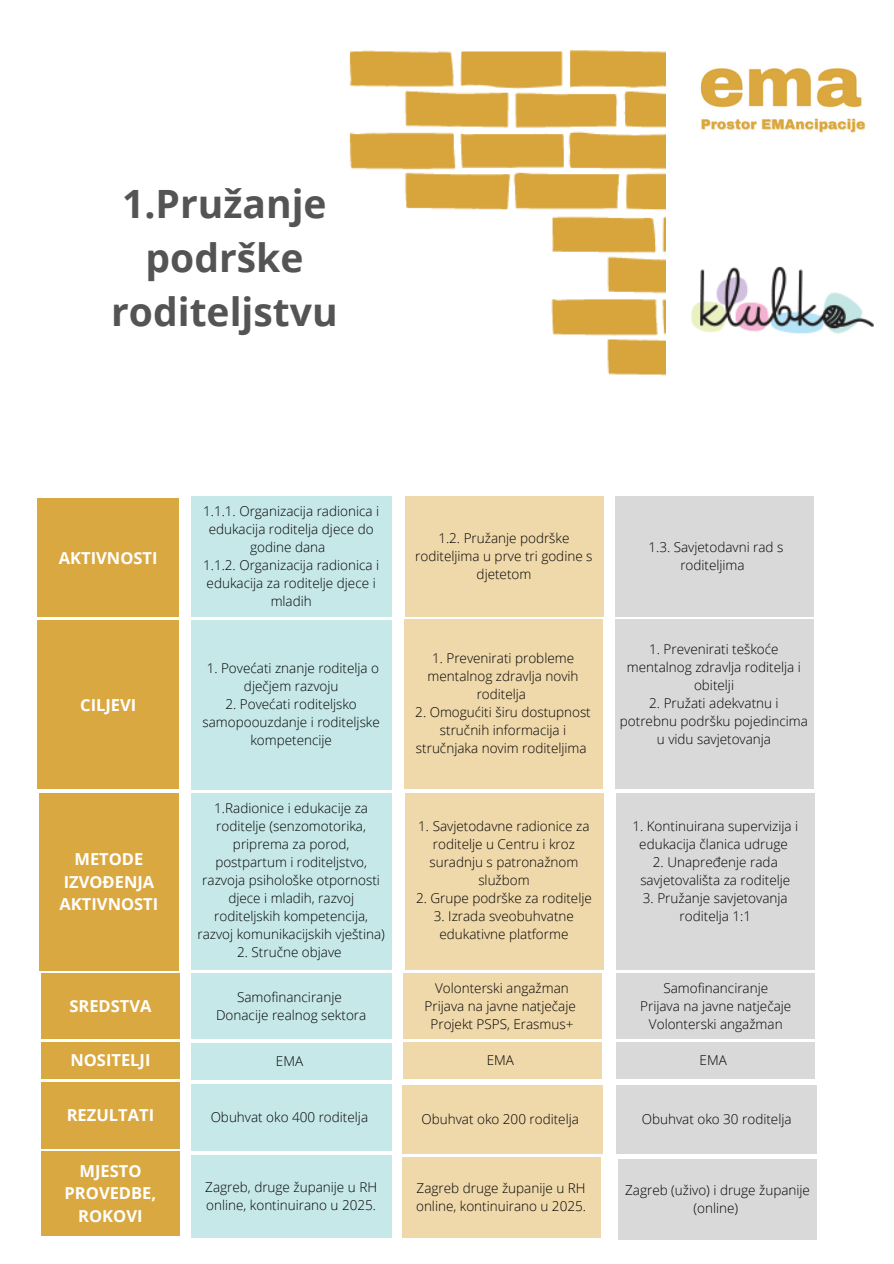
<style>
.page{position:relative;width:894px;height:1264px;background:#fff}
.page>*{position:absolute;margin:0;border:0;box-sizing:border-box;transform-origin:0 0}
.t1{font:700 39px/54px "Open Sans";color:#545454;text-align:center}
.t2{font:700 16.5px/22.5px "Open Sans";color:#fff;text-align:center}
.t3{font:300 13.5px/18px "Open Sans";color:#000;text-align:center}
</style>
<div class="page">
<img style="left:349px;top:50px;width:317px;height:326px">
<img style="left:700px;top:68px;width:166px;height:65px">
<div style="left:38px;top:499px;width:141px;height:118px;background:#daa840"></div>
<div style="left:38px;top:620px;width:141px;height:169px;background:#daa840"></div>
<div style="left:39px;top:793px;width:140px;height:177px;background:#daa840"></div>
<div style="left:41px;top:973px;width:139px;height:65px;background:#daa840"></div>
<div style="left:41px;top:1151px;width:139px;height:84px;background:#daa840"></div>
<div style="left:191px;top:497px;width:200px;height:120px;background:#c7e8e9"></div>
<div style="left:191px;top:620px;width:200px;height:169px;background:#c7e8e9"></div>
<div style="left:191px;top:793px;width:200px;height:176px;background:#c7e8e9"></div>
<div style="left:191px;top:973px;width:200px;height:65px;background:#c7e8e9"></div>
<div style="left:191px;top:1043px;width:200px;height:37px;background:#c7e8e9"></div>
<div style="left:41px;top:1082px;width:138px;height:66px;background:#daa840"></div>
<div style="left:191px;top:1084px;width:200px;height:66px;background:#c7e8e9"></div>
<div style="left:191px;top:1154px;width:200px;height:83px;background:#c7e8e9"></div>
<img style="left:691px;top:266px;width:183px;height:68px">
<div style="left:405px;top:497px;width:198px;height:120px;background:#efd8aa"></div>
<div style="left:404px;top:619px;width:198px;height:169px;background:#efd8aa"></div>
<div style="left:405px;top:793px;width:198px;height:176px;background:#efd8aa"></div>
<div style="left:402px;top:973px;width:199px;height:65px;background:#efd8aa"></div>
<div style="left:402px;top:1042px;width:199px;height:36px;background:#efd8aa"></div>
<div style="left:401px;top:1157px;width:199px;height:80px;background:#efd8aa"></div>
<div style="left:41px;top:1042px;width:139px;height:36px;background:#daa840"></div>
<div style="left:401px;top:1084px;width:201px;height:69px;background:#efd8aa"></div>
<div style="left:615px;top:497px;width:198px;height:120px;background:#d9d9d9"></div>
<div style="left:614px;top:619px;width:198px;height:169px;background:#d9d9d9"></div>
<div style="left:616px;top:793px;width:198px;height:176px;background:#d9d9d9"></div>
<div style="left:616px;top:973px;width:199px;height:65px;background:#d9d9d9"></div>
<div style="left:615px;top:1042px;width:199px;height:36px;background:#d9d9d9"></div>
<div style="left:616px;top:1084px;width:200px;height:69px;background:#d9d9d9"></div>
<div style="left:618px;top:1159px;width:198px;height:80px;background:#d9d9d9"></div>
<p class="t1" style="left:111px;top:176px;width:228px">1.Pružanje podrške roditeljstvu</p>
<p class="t2" style="left:59px;top:546px;width:100px">AKTIVNOSTI</p>
<h1 class="t2" style="left:80px;top:693px;width:58px">CILJEVI</h1>
<p class="t2" style="left:60px;top:847px;width:100px">METODE<br>IZVOĐENJA<br>AKTIVNOSTI</p>
<h2 class="t2" style="left:69px;top:994px;width:84px">SREDSTVA</h2>
<p class="t2" style="left:70px;top:1048px;width:82px">NOSITELJI</p>
<h2 class="t3" style="left:203px;top:501px;width:177px">1.1.1. Organizacija radionica i edukacija roditelja djece do godine dana</h2>
<h2 class="t3" style="left:203px;top:555px;width:177px">1.1.2. Organizacija radionica i edukacija za roditelje djece i mladih</h2>
<h2 class="t3" style="left:207px;top:659px;width:174px">1. Povećati znanje roditelja o dječjem razvoju</h2>
<h2 class="t3" style="left:202px;top:695px;width:179px">2. Povećati roditeljsko samopoouzdanje i roditeljske kompetencije</h2>
<h2 class="t3" style="left:197px;top:799px;width:189px">1.Radionice i edukacije za roditelje (senzomotorika, priprema za porod, postpartum i roditeljstvo, razvoja psihološke otpornosti djece i mladih, razvoj roditeljskih kompetencija, razvoj komunikacijskih vještina)</h2>
<p class="t3" style="left:237px;top:943px;width:106px">2. Stručne objave</p>
<p class="t3" style="left:237px;top:987px;width:106px">Samofinanciranje</p>
<p class="t3" style="left:216px;top:1005px;width:152px">Donacije realnog sektora</p>
<p class="t3" style="left:276px;top:1051px;width:29px">EMA</p>
<p class="t2" style="left:67px;top:1102px;width:89px">REZULTATI</p>
<p class="t3" style="left:210px;top:1107px;width:159px">Obuhvat oko 400 roditelja</p>
<h2 class="t2" style="left:65px;top:1158px;width:93px">MJESTO<br>PROVEDBE,<br>ROKOVI</h2>
<p class="t3" style="left:205px;top:1177px;width:173px;text-align:left">Zagreb, druge županije u RH online, kontinuirano u 2025.</p>
<p class="t3" style="left:415px;top:528px;width:179px">1.2. Pružanje podrške roditeljima u prve tri godine s djetetom</p>
<h3 class="t3" style="left:427px;top:649px;width:152px">1. Prevenirati probleme mentalnog zdravlja novih roditelja</h3>
<p class="t3" style="left:415px;top:703px;width:177px">2. Omogućiti širu dostupnost stručnih informacija i stručnjaka novim roditeljima</p>
<p class="t3" style="left:418px;top:817px;width:173px">1. Savjetodavne radionice za roditelje u Centru i kroz suradnju s patronažnom službom</p>
<p class="t3" style="left:416px;top:889px;width:177px">2. Grupe podrške za roditelje</p>
<p class="t3" style="left:434px;top:907px;width:141px">3. Izrada sveobuhvatne edukativne platforme</p>
<p class="t3" style="left:435px;top:978px;width:135px">Volonterski angažman</p>
<p class="t3" style="left:424px;top:996px;width:153px">Prijava na javne natječaje</p>
<p class="t3" style="left:430px;top:1014px;width:144px">Projekt PSPS, Erasmus+</p>
<p class="t3" style="left:486px;top:1050px;width:29px">EMA</p>
<p class="t3" style="left:421px;top:1109px;width:159px">Obuhvat oko 200 roditelja</p>
<p class="t3" style="left:416px;top:1178px;width:171px;text-align:left">Zagreb druge županije u RH online, kontinuirano u 2025.</p>
<h3 class="t3" style="left:648px;top:537px;width:136px">1.3. Savjetodavni rad s roditeljima</h3>
<p class="t3" style="left:626px;top:640px;width:175px">1. Prevenirati teškoće mentalnog zdravlja roditelja i obitelji</p>
<p class="t3" style="left:619px;top:694px;width:189px">2. Pružati adekvatnu i potrebnu podršku pojedincima u vidu savjetovanja</p>
<p class="t3" style="left:632px;top:817px;width:167px">1. Kontinuirana supervizija i edukacija članica udruge</p>
<p class="t3" style="left:640px;top:853px;width:151px">2. Unapređenje rada savjetovališta za roditelje</p>
<p class="t3" style="left:642px;top:889px;width:146px">3. Pružanje savjetovanja roditelja 1:1</p>
<p class="t3" style="left:663px;top:978px;width:106px">Samofinanciranje</p>
<p class="t3" style="left:640px;top:996px;width:153px">Prijava na javne natječaje</p>
<p class="t3" style="left:648px;top:1014px;width:135px">Volonterski angažman</p>
<p class="t3" style="left:699px;top:1050px;width:29px">EMA</p>
<p class="t3" style="left:641px;top:1109px;width:151px">Obuhvat oko 30 roditelja</p>
<p class="t3" style="left:625px;top:1181px;width:186px">Zagreb (uživo) i druge županije (online)</p>
</div>
